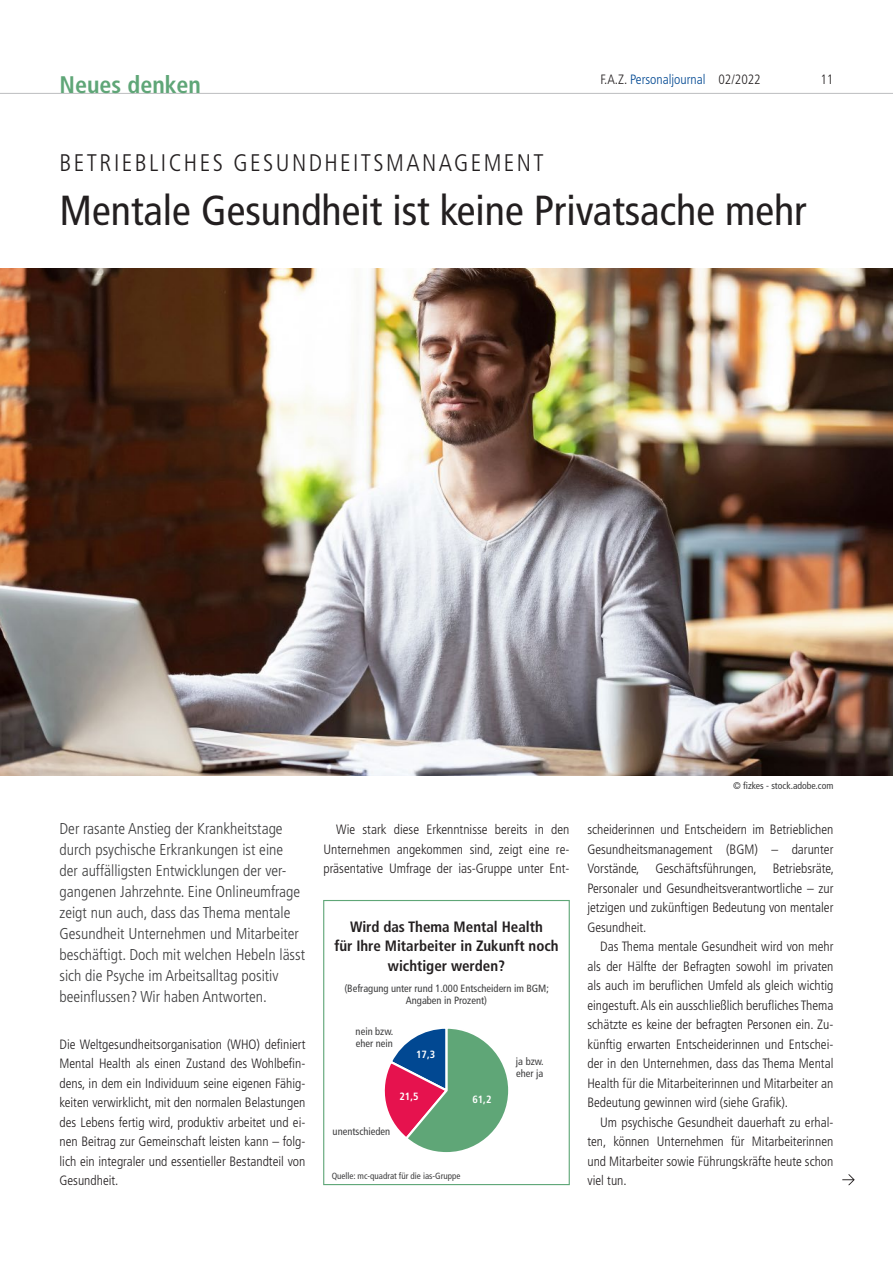
<style>
.page{position:relative;width:893px;height:1263px;background:#fff}
.page>*{position:absolute;margin:0;border:0;box-sizing:border-box;transform-origin:0 0}
.t1{font:condensed 42px "Frutiger LT Std";color:#231f20}
.t2{font:300 condensed 24px "Frutiger LT Std";letter-spacing:.1em;color:#231f20}
.t3{font:700 condensed 24px "Frutiger LT Std";color:#5fa677}
.t4{font:300 condensed 15.75px/21px "Frutiger LT Std";color:#3e3e3f}
.t5{font:700 condensed 15px/19.5px "Frutiger LT Std";color:#231f20;text-align:center}
.t6{font:300 condensed 13.5px/19.5px "Frutiger LT Std";color:#231f20;text-align:justify}
.t7{font:300 condensed 13.5px "Frutiger LT Std";color:#014892}
.t8{font:condensed 10.5px/12px "Frutiger LT Std";color:#3e3e3f}
.t9{font:700 condensed 10.5px "Frutiger LT Std";color:#fff}
.t10{font:condensed 9.75px "Frutiger LT Std";color:#3e3e3f}
.t11{font:condensed 9px "Frutiger LT Std";color:#3e3e3f}
.s1{color:#231f20}
</style>
<div class="page">
<hr style="left:0;top:93px;width:893px;height:1px;background:#bcbdc0">
<svg style="left:842px;top:1174px;width:13px;height:11px"></svg>
<img style="left:0;top:269px;width:893px;height:507px">
<div style="left:323px;top:900px;width:247px;height:285px;border:1px solid #5fa677"></div>
<svg style="left:384px;top:1028px;width:125px;height:125px"></svg>
<h2 class="t3" style="left:60px;top:70px;width:143px">Neues denken</h2>
<p class="t7" style="left:600px;top:72px;width:162px"><span class="s1">F.A.Z.</span> Personaljournal <span class="s1">02/2022</span></p>
<p class="t6" style="left:820px;top:70px;width:14px">11</p>
<h2 class="t2" style="left:60px;top:149px;width:486px">BETRIEBLICHES GESUNDHEITSMANAGEMENT</h2>
<h1 class="t1" style="left:60px;top:185px;width:749px">Mentale Gesundheit ist keine Privatsache mehr</h1>
<p class="t4" style="left:60px;top:818px;width:247px">Der rasante Anstieg der Krankheitstage durch psychische Erkrankungen ist eine der auffälligsten Entwicklungen der ver&shy;gangenen Jahrzehnte. Eine Onlineumfrage zeigt nun auch, dass das Thema mentale Gesundheit Unternehmen und Mitarbeiter beschäftigt. Doch mit welchen Hebeln lässt sich die Psyche im Arbeitsalltag positiv beeinflussen? Wir haben Antworten.</p>
<p class="t6" style="left:60px;top:1034px;width:247px">Die Weltgesundheitsorganisation (WHO) definiert Mental Health als einen Zustand des Wohlbefin&shy;dens, in dem ein Individuum seine eigenen Fähig&shy;keiten verwirklicht, mit den normalen Belastungen des Lebens fertig wird, produktiv arbeitet und ei&shy;nen Beitrag zur Gemeinschaft leisten kann – folg&shy;lich ein integraler und essentieller Bestandteil von Gesundheit.</p>
<p class="t10" style="left:733px;top:780px;width:102px">© fizkes - stock.adobe.com</p>
<p class="t6" style="left:323px;top:820px;width:247px;text-indent:13px">Wie stark diese Erkenntnisse bereits in den Unternehmen angekommen sind, zeigt eine re&shy;präsentative Umfrage der ias-Gruppe unter Ent-</p>
<p class="t6" style="left:587px;top:820px;width:248px">scheiderinnen und Entscheidern im Betrieblichen Gesundheitsmanagement (BGM) – darunter Vorstände, Geschäftsführungen, Betriebsräte, Personaler und Gesundheitsverantwortliche – zur jetzigen und zukünftigen Bedeutung von mentaler Gesundheit.</p>
<p class="t6" style="left:587px;top:937px;width:247px;text-indent:13px">Das Thema mentale Gesundheit wird von mehr als der Hälfte der Befragten sowohl im privaten als auch im beruflichen Umfeld als gleich wichtig eingestuft. Als ein ausschließlich berufliches Thema schätzte es keine der befragten Personen ein. Zu&shy;künftig erwarten Entscheiderinnen und Entschei&shy;der in den Unternehmen, dass das Thema Mental Health für die Mitarbeiterinnen und Mitarbeiter an Bedeutung gewinnen wird (siehe Grafik).</p>
<p class="t6" style="left:587px;top:1112px;width:247px;text-indent:13px">Um psychische Gesundheit dauerhaft zu erhal&shy;ten, können Unternehmen für Mitarbeiterinnen und Mitarbeiter sowie Führungskräfte heute schon viel tun.</p>
<p class="t5" style="left:334px;top:917px;width:226px">Wird das Thema Mental Health<br>für Ihre Mitarbeiter in Zukunft noch wichtiger werden?</p>
<p class="t8" style="left:344px;top:982px;width:206px;line-height:12.6px;text-align:center">(Befragung unter rund 1.000 Entscheidern im BGM;<br>Angaben in Prozent)</p>
<p class="t8" style="left:356px;top:1026px;width:39px">nein bzw. eher nein</p>
<p class="t9" style="left:416px;top:1048px;width:21px">17,3</p>
<p class="t8" style="left:516px;top:1056px;width:29px">ja bzw. eher ja</p>
<p class="t9" style="left:399px;top:1090px;width:21px">21,5</p>
<p class="t9" style="left:472px;top:1093px;width:21px">61,2</p>
<p class="t8" style="left:333px;top:1125px;width:59px">unentschieden</p>
<p class="t11" style="left:332px;top:1170px;width:130px">Quelle: mc-quadrat für die ias-Gruppe</p>
</div>
